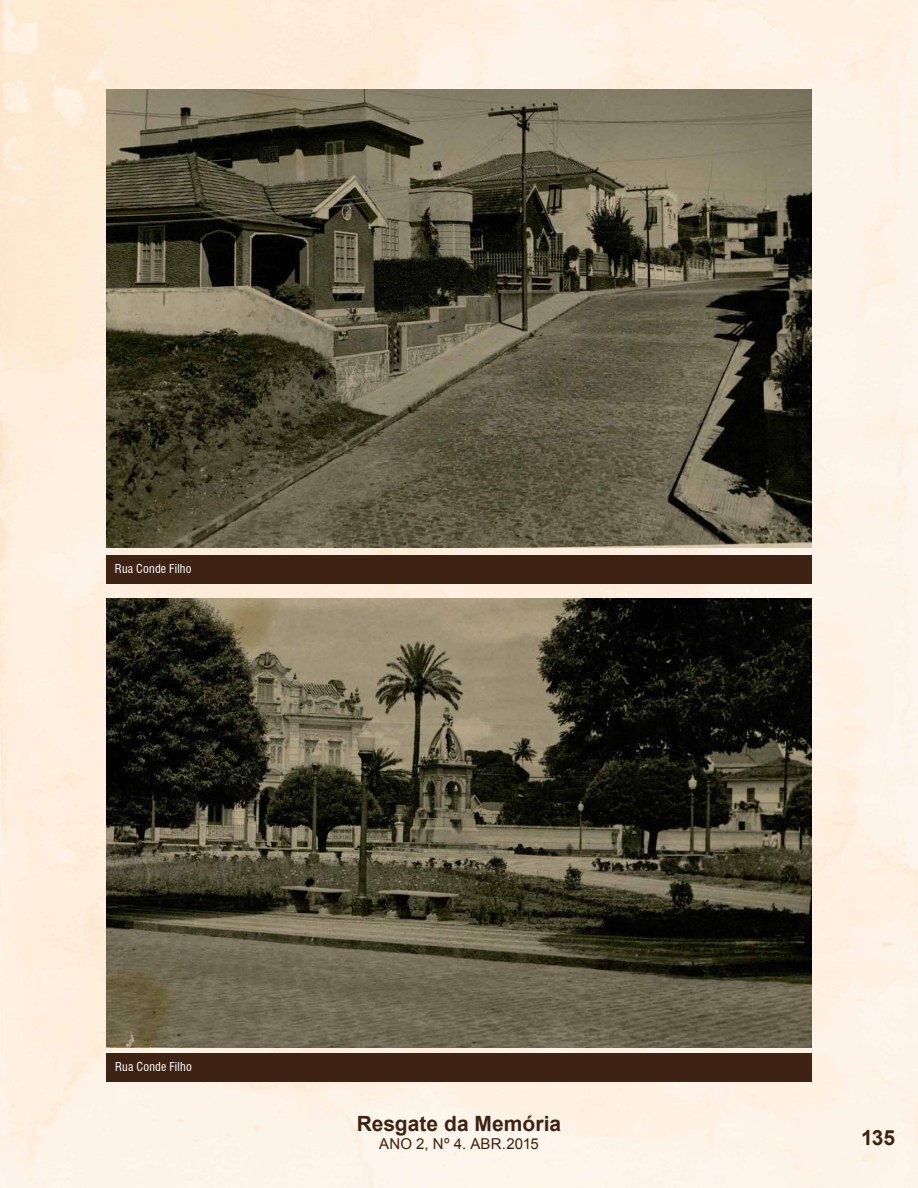
<style>
.page{position:relative;width:918px;height:1188px;background:#fff}
.page>*{position:absolute;margin:0;border:0;box-sizing:border-box;transform-origin:0 0}
.t1{font:700 21px "Arial";color:#3e2213}
.t2{font:15px "Arial";letter-spacing:.01em;color:#3e2213}
.t3{font:condensed 12px "Swiss 721 BT";letter-spacing:.02em;color:#fff}
</style>
<div class="page">
<img style="left:0;top:0;width:918px;height:1188px">
<img style="left:106px;top:599px;width:706px;height:449px">
<div style="left:106px;top:1054px;width:706px;height:28px;background:#3e2213"></div>
<img style="left:106px;top:89px;width:705px;height:459px">
<div style="left:106px;top:555px;width:705px;height:28px;background:#3e2213"></div>
<p class="t3" style="left:115px;top:561px;width:78px">Rua Conde Filho</p>
<p class="t3" style="left:115px;top:1060px;width:78px">Rua Conde Filho</p>
<h1 class="t1" style="left:357px;top:1110px;width:206px">Resgate da Memória</h1>
<p class="t2" style="left:379px;top:1134px;width:161px">ANO 2, Nº 4. ABR.2015</p>
<h1 class="t1" style="left:861px;top:1124px;width:35px">135</h1>
</div>
